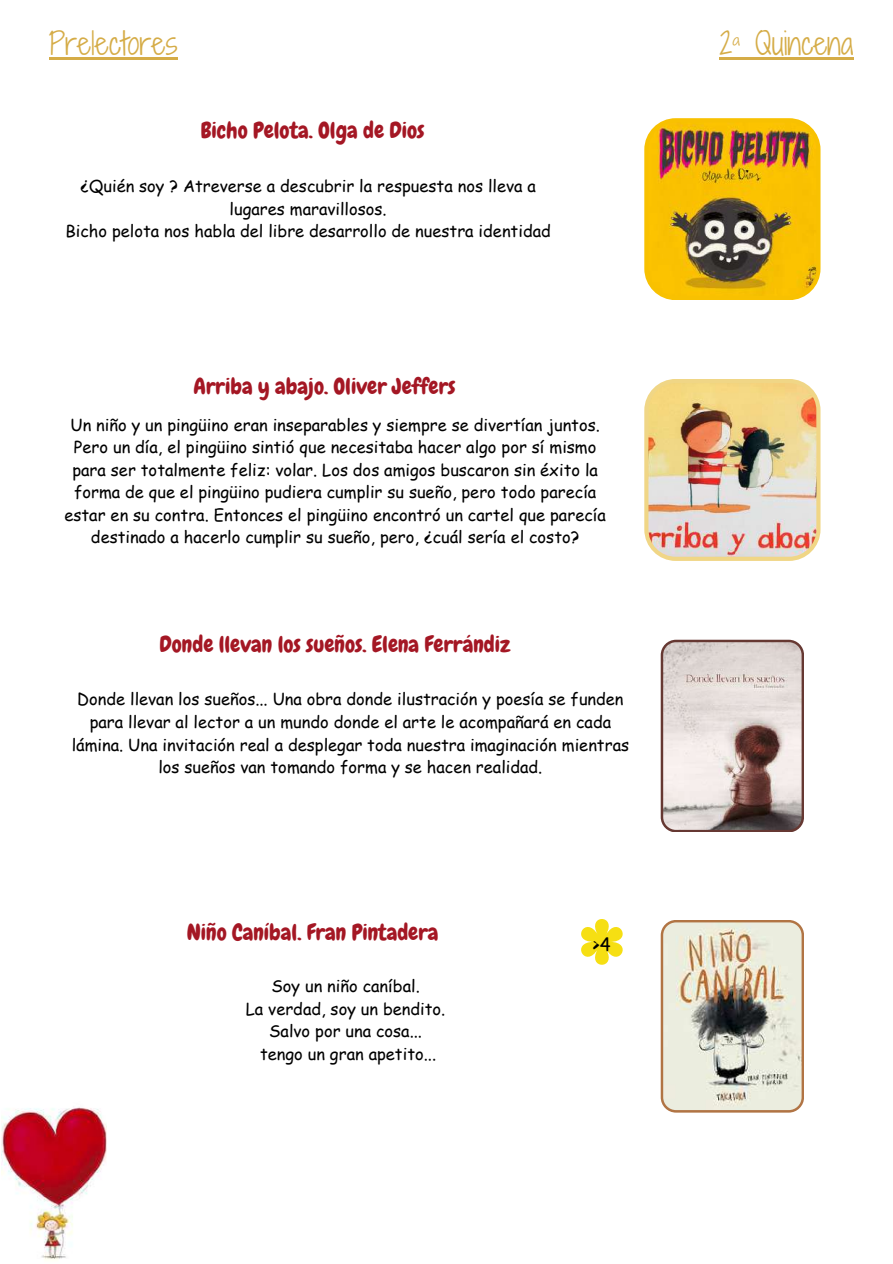
<style>
.page{position:relative;width:893px;height:1264px;background:#fff}
.page>*{position:absolute;margin:0;border:0;box-sizing:border-box;transform-origin:0 0}
.t1{font:30px "Shadows Into Light Two";color:#d5ac47}
.t2{font:22.5px "Chewy";color:#a41724}
.t3{font:18px "Comic Sans MS";color:#000}
.t4{font:16.5px/22.5px "Comic Sans MS";color:#000;text-align:center}
</style>
<div class="page">
<img style="left:1px;top:1107px;width:105px;height:153px">
<svg style="left:660px;top:639px;width:144px;height:193px;background:#cabeba"></svg>
<img style="left:644px;top:379px;width:176px;height:182px">
<img style="left:644px;top:118px;width:176px;height:182px">
<img style="left:660px;top:920px;width:144px;height:192px">
<svg style="left:581px;top:919px;width:42px;height:46px"></svg>
<hr style="left:49px;top:58px;width:128px;height:2px;background:#d5ac47">
<hr style="left:719px;top:58px;width:134px;height:2px;background:#d5ac47">
<h1 class="t1" style="left:49px;top:22px;width:130px">Prelectores</h1>
<h1 class="t1" style="left:719px;top:22px;width:136px">2ª Quincena</h1>
<h2 class="t2" style="left:201px;top:116px;width:225px">Bicho Pelota. Olga de Dios</h2>
<p class="t4" style="left:65px;top:174px;width:487px">¿Quién soy ? Atreverse a descubrir la respuesta nos lleva a lugares maravillosos.<br>Bicho pelota nos habla del libre desarrollo de nuestra identidad</p>
<h2 class="t2" style="left:194px;top:372px;width:263px">Arriba y abajo. Oliver Jeffers</h2>
<p class="t4" style="left:64px;top:412px;width:543px">Un niño y un pingüino eran inseparables y siempre se divertían juntos.<br>Pero un día, el pingüino sintió que necesitaba hacer algo por sí mismo para ser totalmente feliz: volar. Los dos amigos buscaron sin éxito la forma de que el pingüino pudiera cumplir su sueño, pero todo parecía estar en su contra. Entonces el pingüino encontró un cartel que parecía destinado a hacerlo cumplir su sueño, pero, ¿cuál sería el costo?</p>
<h2 class="t2" style="left:159px;top:630px;width:352px">Donde llevan los sueños. Elena Ferrándiz</h2>
<p class="t4" style="left:72px;top:687px;width:559px">Donde llevan los sueños... Una obra donde ilustración y poesía se funden para llevar al lector a un mundo donde el arte le acompañará en cada lámina. Una invitación real a desplegar toda nuestra imaginación mientras los sueños van tomando forma y se hacen realidad.</p>
<h2 class="t2" style="left:187px;top:918px;width:253px">Niño Caníbal. Fran Pintadera</h2>
<p class="t4" style="left:246px;top:974px;width:201px">Soy un niño caníbal.<br>La verdad, soy un bendito.<br>Salvo por una cosa... tengo un gran apetito...</p>
<p class="t3" style="left:593px;top:930px;width:19px">&gt;4</p>
</div>
